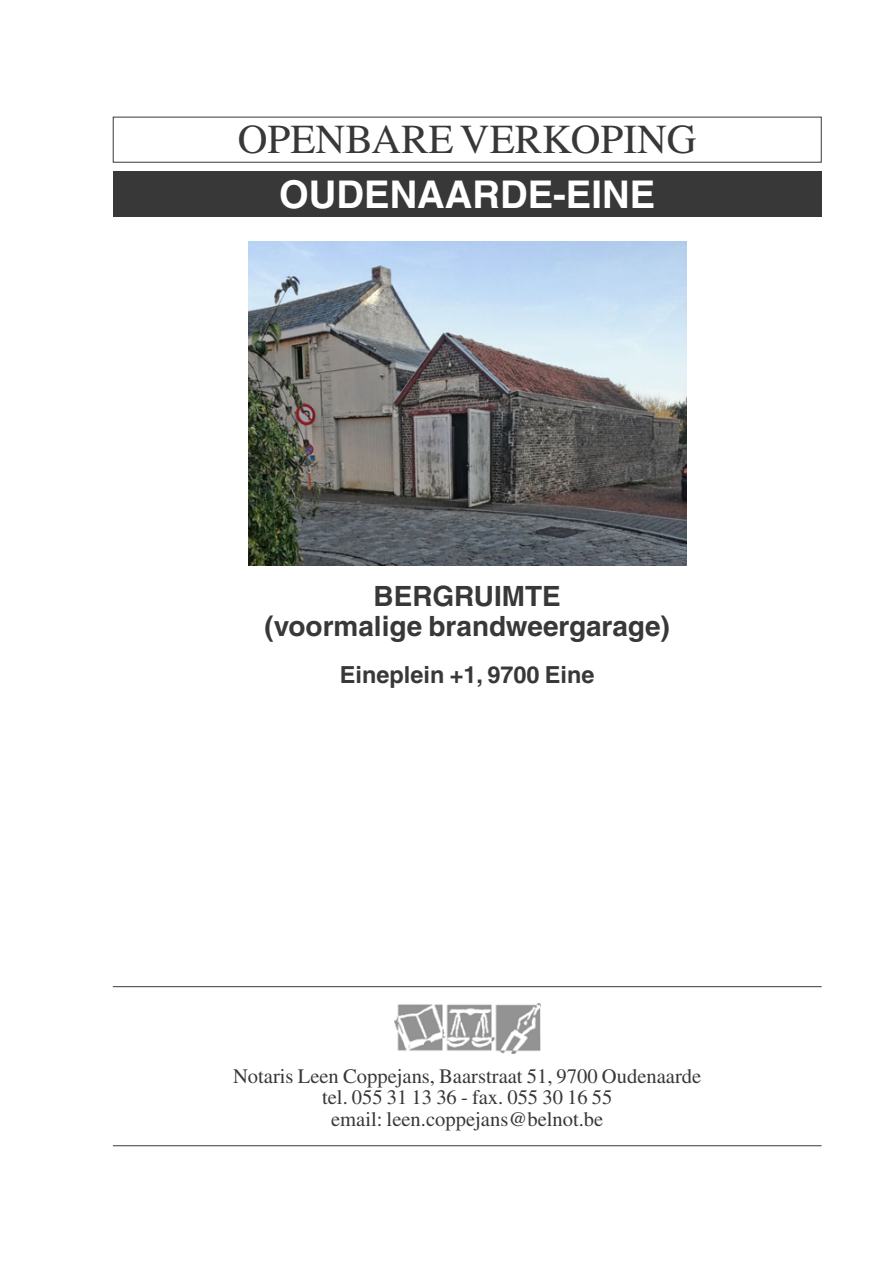
<style>
.page{position:relative;width:893px;height:1263px;background:#fff}
.page>*{position:absolute;margin:0;border:0;box-sizing:border-box;transform-origin:0 0}
.t1{font:41.1px "Times";color:#393839}
.t2{font:700 38.25px "Helvetica";color:#fff}
.t3{font:700 27.9px/29.4px "Helvetica";color:#393839;text-align:center}
.t4{font:700 23.55px "Helvetica";color:#393839}
.t5{font:20.55px/21.6px "Times";color:#393839;text-align:center}
</style>
<div class="page">
<hr style="left:113px;top:986px;width:708px;height:1px;background:#393839">
<hr style="left:113px;top:1145px;width:708px;height:1px;background:#393839">
<img style="left:394px;top:1004px;width:146px;height:50px">
<div style="left:113px;top:171px;width:708px;height:46px;background:#393839"></div>
<img style="left:248px;top:242px;width:438px;height:323px">
<div style="left:113px;top:117px;width:708px;height:46px;border:1px solid #393839"></div>
<h1 class="t1" style="left:238px;top:125px;width:460px">OPENBARE VERKOPING</h1>
<h2 class="t2" style="left:279px;top:181px;width:377px">OUDENAARDE-EINE</h2>
<h3 class="t3" style="left:264px;top:584px;width:407px">BERGRUIMTE<br>(voormalige brandweergarage)</h3>
<p class="t4" style="left:340px;top:666px;width:256px">Eineplein +1, 9700 Eine</p>
<p class="t5" style="left:233px;top:1067px;width:470px">Notaris Leen Coppejans, Baarstraat 51, 9700 Oudenaarde tel. 055 31 13 36 - fax. 055 30 16 55<br>email: leen.coppejans@belnot.be</p>
</div>
